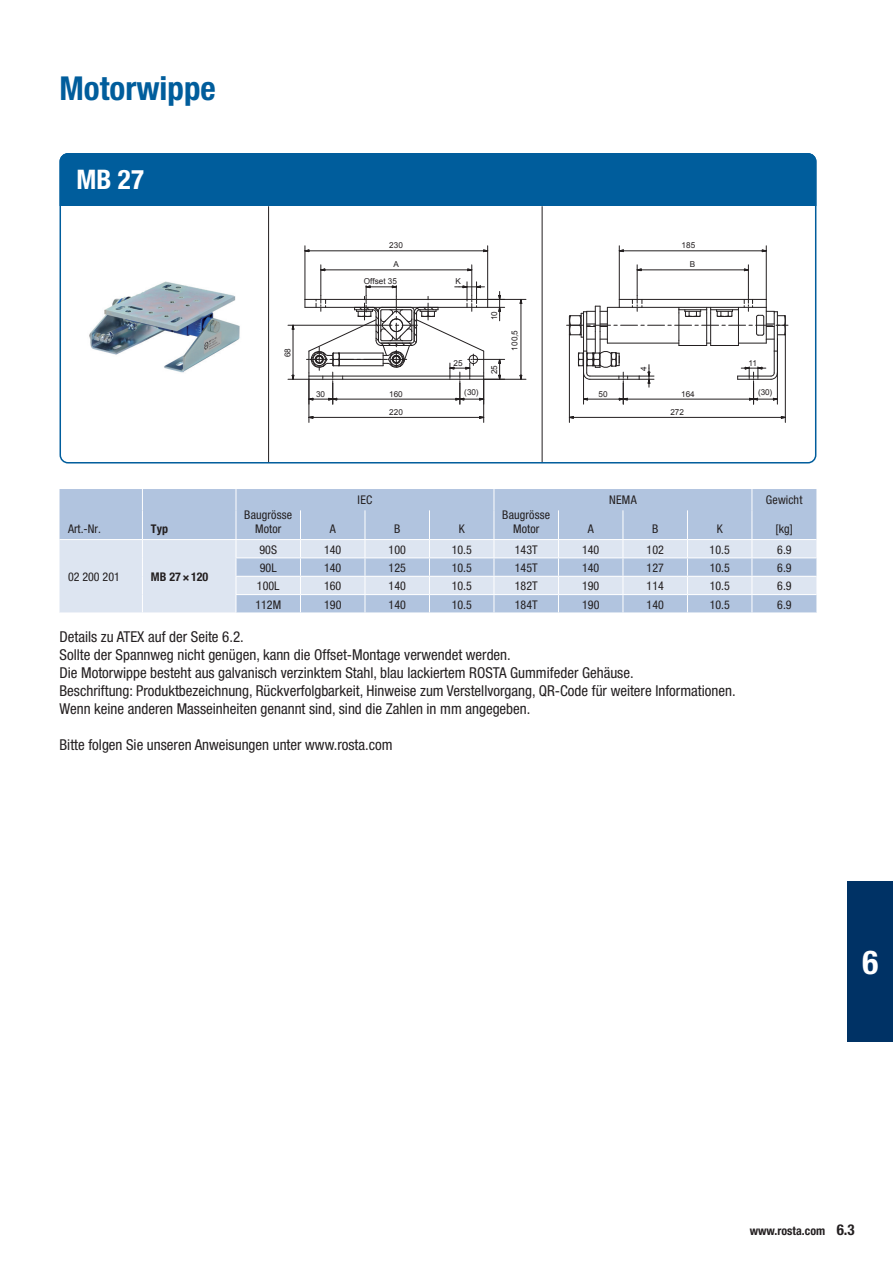
<style>
.page{position:relative;width:893px;height:1263px;background:#fff}
.page>*{position:absolute;margin:0;border:0;box-sizing:border-box;transform-origin:0 0}
.t1{font:700 condensed 33px "Helvetica Neue LT Pro";color:#005d9c}
.t2{font:700 condensed 33px "Helvetica Neue LT Pro";color:#fff}
.t3{font:700 condensed 27px "Helvetica Neue LT Pro";color:#fff}
.t4{font:condensed 15px/18px "Helvetica Neue LT Pro";color:#231f20}
.t5{font:condensed 12px/14.2px "Helvetica Neue LT Pro";color:#231f20;text-align:center}
.t6{font:700 condensed 12px "Helvetica Neue LT Pro";color:#231f20}
.t7{font:8.25px "Arial";color:#231f20}
.s1{font-size:15px}
</style>
<div class="page">
<div style="left:848px;top:881px;width:45px;height:161px;background:#003265"></div>
<div style="left:60px;top:153px;width:756px;height:53px;background:#005d9c"></div>
<div style="left:60px;top:153px;width:756px;height:310px;border:2px solid #005d9c;border-radius:8px"></div>
<img style="left:89px;top:281px;width:151px;height:92px">
<hr style="left:309px;top:251px;width:175px;height:1px;background:#231f20">
<hr style="left:305px;top:246px;width:1px;height:53px;background:#231f20">
<hr style="left:487px;top:246px;width:1px;height:53px;background:#231f20">
<hr style="left:324px;top:270px;width:143px;height:1px;background:#231f20">
<hr style="left:321px;top:265px;width:1px;height:30px;background:#231f20">
<hr style="left:471px;top:265px;width:1px;height:30px;background:#231f20">
<hr style="left:313px;top:417px;width:167px;height:1px;background:#231f20">
<hr style="left:483px;top:379px;width:1px;height:43px;background:#231f20">
<hr style="left:309px;top:379px;width:1px;height:43px;background:#231f20">
<hr style="left:521px;top:303px;width:1px;height:72px;background:#231f20">
<hr style="left:488px;top:299px;width:38px;height:1px;background:#231f20">
<hr style="left:484px;top:379px;width:42px;height:1px;background:#231f20">
<svg style="left:288px;top:282px;width:217px;height:122px"></svg>
<svg style="left:567px;top:295px;width:221px;height:109px"></svg>
<hr style="left:777px;top:373px;width:1px;height:31px;background:#231f20">
<hr style="left:573px;top:417px;width:208px;height:1px;background:#231f20">
<hr style="left:785px;top:334px;width:1px;height:88px;background:#231f20">
<hr style="left:569px;top:334px;width:1px;height:88px;background:#231f20">
<hr style="left:641px;top:270px;width:103px;height:1px;background:#231f20">
<hr style="left:637px;top:265px;width:1px;height:30px;background:#231f20">
<hr style="left:748px;top:265px;width:1px;height:30px;background:#231f20">
<hr style="left:623px;top:251px;width:139px;height:1px;background:#231f20">
<hr style="left:619px;top:246px;width:1px;height:53px;background:#231f20">
<hr style="left:766px;top:246px;width:1px;height:53px;background:#231f20">
<hr style="left:542px;top:206px;width:1px;height:256px;background:#231f20">
<hr style="left:268px;top:206px;width:1px;height:256px;background:#231f20">
<div style="left:60px;top:489px;width:756px;height:50px;background:#b1c4df"></div>
<svg style="left:60px;top:540px;width:756px;height:72px;background:#ccd8ea"></svg>
<hr style="left:236px;top:557px;width:64px;height:1px;background:#fff">
<hr style="left:300px;top:557px;width:65px;height:1px;background:#fff">
<hr style="left:365px;top:557px;width:64px;height:1px;background:#fff">
<hr style="left:429px;top:557px;width:65px;height:1px;background:#fff">
<hr style="left:494px;top:557px;width:64px;height:1px;background:#fff">
<hr style="left:558px;top:557px;width:65px;height:1px;background:#fff">
<hr style="left:623px;top:557px;width:64px;height:1px;background:#fff">
<hr style="left:687px;top:557px;width:65px;height:1px;background:#fff">
<hr style="left:752px;top:557px;width:64px;height:1px;background:#fff">
<hr style="left:236px;top:576px;width:64px;height:1px;background:#fff">
<hr style="left:300px;top:576px;width:65px;height:1px;background:#fff">
<hr style="left:365px;top:576px;width:64px;height:1px;background:#fff">
<hr style="left:429px;top:576px;width:65px;height:1px;background:#fff">
<hr style="left:494px;top:576px;width:64px;height:1px;background:#fff">
<hr style="left:558px;top:576px;width:65px;height:1px;background:#fff">
<hr style="left:623px;top:576px;width:64px;height:1px;background:#fff">
<hr style="left:687px;top:576px;width:65px;height:1px;background:#fff">
<hr style="left:752px;top:576px;width:64px;height:1px;background:#fff">
<hr style="left:236px;top:594px;width:64px;height:1px;background:#fff">
<hr style="left:300px;top:594px;width:65px;height:1px;background:#fff">
<svg style="left:300px;top:510px;width:1px;height:102px"></svg>
<hr style="left:365px;top:594px;width:64px;height:1px;background:#fff">
<svg style="left:364px;top:510px;width:1px;height:102px"></svg>
<hr style="left:429px;top:594px;width:65px;height:1px;background:#fff">
<svg style="left:429px;top:510px;width:1px;height:102px"></svg>
<hr style="left:494px;top:594px;width:64px;height:1px;background:#fff">
<hr style="left:558px;top:594px;width:65px;height:1px;background:#fff">
<svg style="left:558px;top:510px;width:1px;height:102px"></svg>
<hr style="left:623px;top:594px;width:64px;height:1px;background:#fff">
<svg style="left:622px;top:510px;width:1px;height:102px"></svg>
<hr style="left:687px;top:594px;width:65px;height:1px;background:#fff">
<svg style="left:687px;top:510px;width:1px;height:102px"></svg>
<hr style="left:752px;top:594px;width:64px;height:1px;background:#fff">
<svg style="left:751px;top:489px;width:1px;height:123px"></svg>
<svg style="left:493px;top:489px;width:1px;height:123px"></svg>
<svg style="left:142px;top:489px;width:1px;height:123px"></svg>
<svg style="left:236px;top:489px;width:1px;height:123px"></svg>
<h1 class="t1" style="left:60px;top:69px;width:158px">Motorwippe</h1>
<h2 class="t3" style="left:77px;top:164px;width:69px">MB 27</h2>
<p class="t5" style="left:68px;top:522px;width:34px">Art.-Nr.</p>
<p class="t6" style="left:151px;top:522px;width:19px">Typ</p>
<p class="t7" style="left:282px;top:357px;width:11px;rotate:-90deg">68</p>
<p class="t7" style="left:389px;top:240px;width:15px">230</p>
<p class="t7" style="left:393px;top:259px;width:7px">A</p>
<p class="t7" style="left:364px;top:276px;width:35px">Offset 35</p>
<p class="t7" style="left:455px;top:276px;width:7px">K</p>
<p class="t7" style="left:489px;top:320px;width:11px;rotate:-90deg">10</p>
<p class="t7" style="left:454px;top:357px;width:11px">25</p>
<p class="t7" style="left:316px;top:388px;width:11px">30</p>
<p class="t7" style="left:464px;top:387px;width:16px">(30)</p>
<p class="t7" style="left:389px;top:388px;width:15px">160</p>
<p class="t7" style="left:389px;top:406px;width:15px">220</p>
<p class="t7" style="left:489px;top:374px;width:11px;rotate:-90deg">25</p>
<p class="t7" style="left:509px;top:351px;width:22px;rotate:-90deg">100,5</p>
<p class="t7" style="left:682px;top:240px;width:15px">185</p>
<p class="t7" style="left:638px;top:371px;width:6px;rotate:-90deg">4</p>
<p class="t7" style="left:690px;top:259px;width:7px">B</p>
<p class="t7" style="left:748px;top:357px;width:10px">11</p>
<p class="t7" style="left:599px;top:388px;width:11px">50</p>
<p class="t7" style="left:758px;top:387px;width:16px">(30)</p>
<p class="t7" style="left:670px;top:406px;width:15px">272</p>
<p class="t7" style="left:681px;top:388px;width:15px">164</p>
<p class="t5" style="left:244px;top:507px;width:49px">Baugrösse<br>Motor</p>
<p class="t5" style="left:358px;top:492px;width:16px">IEC</p>
<p class="t5" style="left:609px;top:492px;width:29px">NEMA</p>
<p class="t5" style="left:766px;top:492px;width:38px">Gewicht</p>
<p class="t5" style="left:330px;top:522px;width:7px">A</p>
<p class="t5" style="left:394px;top:522px;width:8px">B</p>
<p class="t5" style="left:459px;top:522px;width:7px">K</p>
<p class="t5" style="left:502px;top:507px;width:49px">Baugrösse<br>Motor</p>
<p class="t5" style="left:588px;top:522px;width:7px">A</p>
<p class="t5" style="left:652px;top:522px;width:8px">B</p>
<p class="t5" style="left:717px;top:522px;width:7px">K</p>
<p class="t5" style="left:775px;top:522px;width:19px">[kg]</p>
<p class="t5" style="left:259px;top:542px;width:19px">90S</p>
<p class="t5" style="left:324px;top:542px;width:19px">140</p>
<p class="t5" style="left:389px;top:542px;width:19px">100</p>
<p class="t5" style="left:452px;top:542px;width:22px">10.5</p>
<p class="t5" style="left:515px;top:542px;width:24px">143T</p>
<p class="t5" style="left:582px;top:542px;width:19px">140</p>
<p class="t5" style="left:647px;top:542px;width:19px">102</p>
<p class="t5" style="left:710px;top:542px;width:22px">10.5</p>
<p class="t5" style="left:777px;top:542px;width:16px">6.9</p>
<p class="t5" style="left:260px;top:560px;width:18px">90L</p>
<p class="t5" style="left:324px;top:560px;width:19px">140</p>
<p class="t5" style="left:389px;top:560px;width:19px">125</p>
<p class="t5" style="left:452px;top:560px;width:22px">10.5</p>
<p class="t5" style="left:515px;top:560px;width:24px">145T</p>
<p class="t5" style="left:582px;top:560px;width:19px">140</p>
<p class="t5" style="left:647px;top:560px;width:19px">127</p>
<p class="t5" style="left:710px;top:560px;width:22px">10.5</p>
<p class="t5" style="left:777px;top:560px;width:16px">6.9</p>
<p class="t5" style="left:257px;top:579px;width:24px">100L</p>
<p class="t5" style="left:324px;top:579px;width:19px">160</p>
<p class="t5" style="left:389px;top:579px;width:19px">140</p>
<p class="t5" style="left:452px;top:579px;width:22px">10.5</p>
<p class="t5" style="left:515px;top:579px;width:24px">182T</p>
<p class="t5" style="left:582px;top:579px;width:19px">190</p>
<p class="t5" style="left:647px;top:579px;width:19px">114</p>
<p class="t5" style="left:710px;top:579px;width:22px">10.5</p>
<p class="t5" style="left:777px;top:579px;width:16px">6.9</p>
<p class="t5" style="left:255px;top:597px;width:27px">112M</p>
<p class="t5" style="left:324px;top:597px;width:19px">190</p>
<p class="t5" style="left:389px;top:597px;width:19px">140</p>
<p class="t5" style="left:452px;top:597px;width:22px">10.5</p>
<p class="t5" style="left:515px;top:597px;width:24px">184T</p>
<p class="t5" style="left:582px;top:597px;width:19px">190</p>
<p class="t5" style="left:647px;top:597px;width:19px">140</p>
<p class="t5" style="left:710px;top:597px;width:22px">10.5</p>
<p class="t5" style="left:777px;top:597px;width:16px">6.9</p>
<p class="t4" style="left:60px;top:627px;width:678px">Details zu ATEX auf der Seite 6.2.<br>Sollte der Spannweg nicht genügen, kann die Offset-Montage verwendet werden.<br>Die Motorwippe besteht aus galvanisch verzinktem Stahl, blau lackiertem ROSTA Gummifeder Gehäuse.<br>Beschriftung: Produktbezeichnung, Rückverfolgbarkeit, Hinweise zum Verstellvorgang, QR-Code für weitere Informationen.<br>Wenn keine anderen Masseinheiten genannt sind, sind die Zahlen in mm angegeben.</p>
<p class="t4" style="left:60px;top:735px;width:335px">Bitte folgen Sie unseren Anweisungen unter www.rosta.com</p>
<p class="t5" style="left:68px;top:570px;width:53px">02 200 201</p>
<p class="t6" style="left:151px;top:570px;width:59px">MB 27×120</p>
<h1 class="t2" style="left:862px;top:942px;width:17px">6</h1>
<p class="t6" style="left:750px;top:1224px;width:106px">www.rosta.com <span class="s1">6.3</span></p>
</div>
